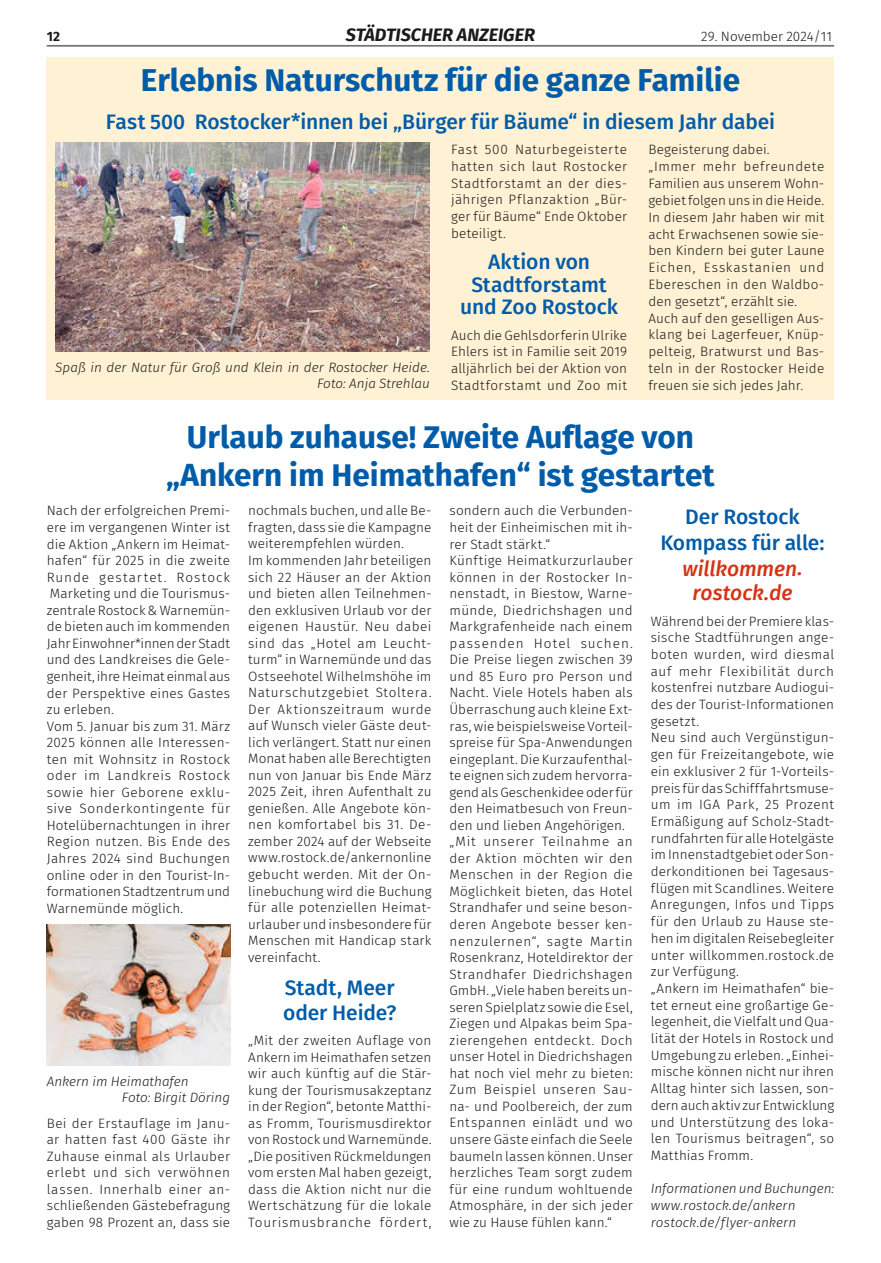
<style>
.page{position:relative;width:881px;height:1263px;background:#fff}
.page>*{position:absolute;margin:0;border:0;box-sizing:border-box;transform-origin:0 0}
.t1{font:700 31.5px/37.8px "Fira Sans";color:#005ca9;text-align:center}
.t2{font:500 21px/22.6px "Fira Sans";letter-spacing:-.005em;color:#005ca9;text-align:center}
.t3{font:italic 500 21px/23.9px "Fira Sans";letter-spacing:-.005em;color:#d63313;text-align:center}
.t4{font:italic 700 18px "Fira Sans";color:#1a1a18}
.t5{font:300 13.5px/16.5px "Fira Sans";letter-spacing:.01em;color:#1a1a18}
.t6{font:italic 300 13.5px/16.5px "Fira Sans";color:#1a1a18}
.t7{font:700 13.5px "Fira Sans";color:#1a1a18}
</style>
<div class="page">
<hr style="left:47px;top:45px;width:786px;height:1px;background:#6f6f6e">
<hr style="left:47px;top:46px;width:786px;height:1px;background:#6f6f6e">
<img style="left:47px;top:924px;width:183px;height:141px">
<div style="left:47px;top:57px;width:786px;height:343px;background:#fff1d4"></div>
<img style="left:55px;top:142px;width:374px;height:209px">
<p class="t7" style="left:47px;top:25px;width:15px">12</p>
<h3 class="t4" style="left:346px;top:20px;width:190px">STÄDTISCHER ANZEIGER</h3>
<p class="t5" style="left:701px;top:28px;width:132px">29. November 2024/11</p>
<h1 class="t1" style="left:141px;top:59px;width:600px">Erlebnis Naturschutz für die ganze Familie</h1>
<h2 class="t2" style="left:106px;top:110px;width:670px">Fast 500 Rostocker*innen bei „Bürger für Bäume“ in diesem Jahr dabei</h2>
<p class="t5" style="left:451px;top:141px;width:177px;text-align:justify">Fast 500 Naturbegeisterte hatten sich laut Rostocker Stadtforstamt an der dies&shy;jährigen Pflanzaktion „Bür&shy;ger für Bäume“ Ende Oktober beteiligt.</p>
<h2 class="t2" style="left:460px;top:249px;width:159px">Aktion von<br>Stadtforstamt und Zoo Rostock</h2>
<p class="t5" style="left:451px;top:326px;width:177px;text-align:justify">Auch die Gehlsdorferin Ulrike Ehlers ist in Familie seit 2019 alljährlich bei der Aktion von Stadtforstamt und Zoo mit</p>
<p class="t5" style="left:648px;top:141px;width:177px">Begeisterung dabei.<br>„Immer mehr befreundete<br>Familien aus unserem Wohn&shy;gebiet folgen uns in die Heide.<br>In diesem Jahr haben wir mit acht Erwachsenen sowie sie&shy;ben Kindern bei guter Laune<br>Eichen, Esskastanien und<br>Ebereschen in den Waldbo&shy;den gesetzt“, erzählt sie.<br>Auch auf den geselligen Aus&shy;klang bei Lagerfeuer, Knüp&shy;pelteig, Bratwurst und Bas&shy;teln in der Rostocker Heide freuen sie sich jedes Jahr.</p>
<p class="t6" style="left:55px;top:359px;width:376px;text-align:right">Spaß in der Natur für Groß und Klein in der Rostocker Heide.<br>Foto: Anja Strehlau</p>
<h1 class="t1" style="left:166px;top:416px;width:549px">Urlaub zuhause! Zweite Auflage von „Ankern im Heimathafen“ ist gestartet</h1>
<p class="t5" style="left:47px;top:502px;width:185px">Nach der erfolgreichen Premi&shy;ere im vergangenen Winter ist die Aktion „Ankern im Heimat&shy;hafen“ für 2025 in die zweite<br>Runde gestartet. Rostock<br>Marketing und die Tourismus&shy;zentrale Rostock &amp; Warnemün&shy;de bieten auch im kommenden<br>Jahr Einwohner*innen der Stadt und des Landkreises die Gele&shy;genheit, ihre Heimat einmal aus der Perspektive eines Gastes zu erleben.<br>Vom 5. Januar bis zum 31. März<br>2025 können alle Interessen&shy;ten mit Wohnsitz in Rostock oder im Landkreis Rostock sowie hier Geborene exklu&shy;sive Sonderkontingente für<br>Hotelübernachtungen in ihrer<br>Region nutzen. Bis Ende des<br>Jahres 2024 sind Buchungen online oder in den Tourist-In&shy;formationen Stadtzentrum und<br>Warnemünde möglich.</p>
<p class="t5" style="left:449px;top:502px;width:185px">sondern auch die Verbunden&shy;heit der Einheimischen mit ih&shy;rer Stadt stärkt.“<br>Künftige Heimatkurzurlauber können in der Rostocker In&shy;nenstadt, in Biestow, Warne&shy;münde, Diedrichshagen und<br>Markgrafenheide nach einem passenden Hotel suchen.<br>Die Preise liegen zwischen 39 und 85 Euro pro Person und<br>Nacht. Viele Hotels haben als<br>Überraschung auch kleine Ext&shy;ras, wie beispielsweise Vorteil&shy;spreise für Spa-Anwendungen eingeplant. Die Kurzaufenthal&shy;te eignen sich zudem hervorra&shy;gend als Geschenkidee oder für den Heimatbesuch von Freun&shy;den und lieben Angehörigen. „Mit unserer Teilnahme an der Aktion möchten wir den<br>Menschen in der Region die<br>Möglichkeit bieten, das Hotel<br>Strandhafer und seine beson&shy;deren Angebote besser ken&shy;nenzulernen“, sagte Martin<br>Rosenkranz, Hoteldirektor der<br>Strandhafer Diedrichshagen<br>GmbH. „Viele haben bereits un&shy;seren Spielplatz sowie die Esel,<br>Ziegen und Alpakas beim Spa&shy;zierengehen entdeckt. Doch unser Hotel in Diedrichshagen hat noch viel mehr zu bieten:<br>Zum Beispiel unseren Sau&shy;na- und Poolbereich, der zum<br>Entspannen einlädt und wo unsere Gäste einfach die Seele baumeln lassen können. Unser herzliches Team sorgt zudem für eine rundum wohltuende<br>Atmosphäre, in der sich jeder wie zu Hause fühlen kann.“</p>
<h2 class="t2" style="left:660px;top:503px;width:165px;line-height:25.3px">Der Rostock<br>Kompass für alle:</h2>
<p class="t5" style="left:248px;top:502px;width:185px">nochmals buchen, und alle Be&shy;fragten, dass sie die Kampagne weiterempfehlen würden.<br>Im kommenden Jahr beteiligen sich 22 Häuser an der Aktion und bieten allen Teilnehmen&shy;den exklusiven Urlaub vor der eigenen Haustür. Neu dabei sind das „Hotel am Leucht&shy;turm“ in Warnemünde und das<br>Ostseehotel Wilhelmshöhe im<br>Naturschutzgebiet Stoltera.<br>Der Aktionszeitraum wurde auf Wunsch vieler Gäste deut&shy;lich verlängert. Statt nur einen<br>Monat haben alle Berechtigten nun von Januar bis Ende März<br>2025 Zeit, ihren Aufenthalt zu genießen. Alle Angebote kön&shy;nen komfortabel bis 31. De&shy;zember 2024 auf der Webseite www.rostock.de/ankernonline gebucht werden. Mit der On&shy;linebuchung wird die Buchung für alle potenziellen Heimat&shy;urlauber und insbesondere für<br>Menschen mit Handicap stark vereinfacht.</p>
<h2 class="t2" style="left:283px;top:974px;width:115px;line-height:25.2px;text-align:left">Stadt, Meer oder Heide?</h2>
<p class="t5" style="left:248px;top:1032px;width:185px;text-align:justify">„Mit der zweiten Auflage von Ankern im Heimathafen setzen wir auch künftig auf die Stär&shy;kung der Tourismusakzeptanz in der Region“, betonte Matthi&shy;as Fromm, Tourismusdirektor von Rostock und Warnemünde. „Die positiven Rückmeldungen vom ersten Mal haben gezeigt, dass die Aktion nicht nur die Wertschätzung für die lokale Tourismusbranche fördert,</p>
<h2 class="t3" style="left:682px;top:556px;width:121px">willkommen. rostock.de</h2>
<p class="t5" style="left:650px;top:612px;width:185px">Während bei der Premiere klas&shy;sische Stadtführungen ange&shy;boten wurden, wird diesmal auf mehr Flexibilität durch kostenfrei nutzbare Audiogui&shy;des der Tourist-Informationen gesetzt.<br>Neu sind auch Vergünstigun&shy;gen für Freizeitangebote, wie ein exklusiver 2 für 1-Vorteils&shy;preis für das Schifffahrtsmuse&shy;um im IGA Park, 25 Prozent<br>Ermäßigung auf Scholz-Stadt&shy;rundfahrten für alle Hotelgäste im Innenstadtgebiet oder Son&shy;derkonditionen bei Tagesaus&shy;flügen mit Scandlines. Weitere<br>Anregungen, Infos und Tipps für den Urlaub zu Hause ste&shy;hen im digitalen Reisebegleiter unter willkommen.rostock.de zur Verfügung.<br>„Ankern im Heimathafen“ bie&shy;tet erneut eine großartige Ge&shy;legenheit, die Vielfalt und Qua&shy;lität der Hotels in Rostock und<br>Umgebung zu erleben. „Einhei&shy;mische können nicht nur ihren<br>Alltag hinter sich lassen, son&shy;dern auch aktiv zur Entwicklung und Unterstützung des loka&shy;len Tourismus beitragen“, so<br>Matthias Fromm.</p>
<p class="t6" style="left:650px;top:1180px;width:185px">Informationen und Buchungen: www.rostock.de/ankern rostock.de/flyer-ankern</p>
<p class="t6" style="left:122px;top:1073px;width:110px;text-indent:-75px">Ankern im Heimathafen<br>Foto: Birgit Döring</p>
<p class="t5" style="left:47px;top:1114px;width:185px;text-align:justify">Bei der Erstauflage im Janu&shy;ar hatten fast 400 Gäste ihr Zuhause einmal als Urlauber erlebt und sich verwöhnen lassen. Innerhalb einer an&shy;schließenden Gästebefragung gaben 98 Prozent an, dass sie</p>
</div>
